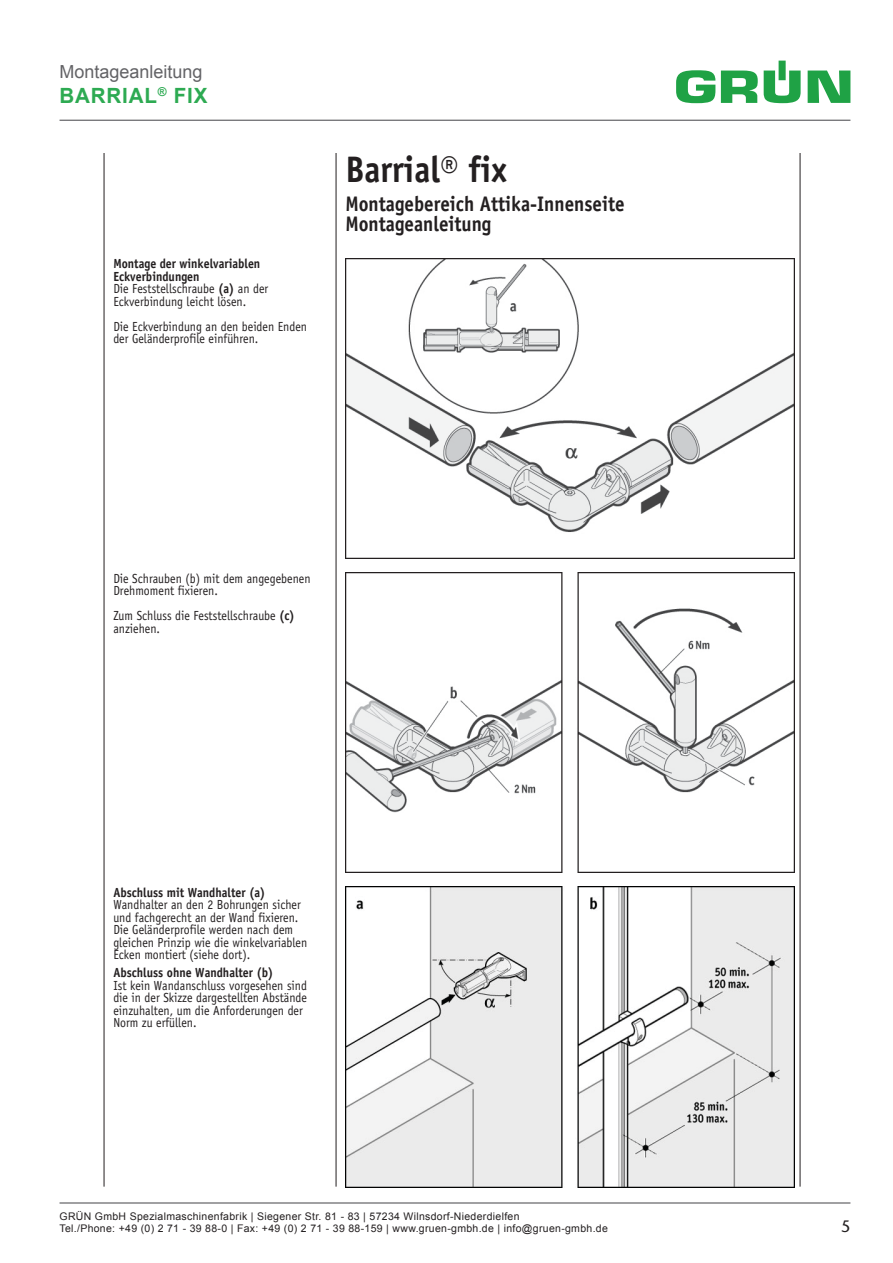
<style>
.page{position:relative;width:893px;height:1263px;background:#fff}
.page>*{position:absolute;margin:0;border:0;box-sizing:border-box;transform-origin:0 0}
.t1{font:700 36.9px "Officina Sans Std";color:#231f20;scale:.9 1}
.t2{font:700 21.15px/20.2px "Officina Sans Std";color:#231f20;scale:.9 1}
.t3{font:700 21px "Arial";letter-spacing:.04em;color:#2daa52}
.t4{font:18px "Arial";color:#636366}
.t5{font:500 16.5px "Stone Sans Std";color:#231f20}
.t6{font:13.2px/12.5px "Officina Sans Std";color:#231f20;scale:.9 1}
.t7{font:10.5px/12.6px "Arial";letter-spacing:.03em;color:#231f20}
.s1{font-weight:700}
</style>
<div class="page">
<svg style="left:676px;top:70px;width:39px;height:33px"></svg>
<svg style="left:721px;top:71px;width:37px;height:32px"></svg>
<svg style="left:764px;top:71px;width:37px;height:32px"></svg>
<svg style="left:808px;top:71px;width:42px;height:32px"></svg>
<div style="left:779px;top:61px;width:7px;height:19px;background:#1fa245"></div>
<hr style="left:60px;top:120px;width:790px;height:1px;background:#636366">
<hr style="left:60px;top:1202px;width:790px;height:1px;background:#636366">
<hr style="left:104px;top:153px;width:1px;height:1033px;background:#231f20">
<hr style="left:336px;top:153px;width:1px;height:1033px;background:#231f20">
<hr style="left:800px;top:153px;width:1px;height:1033px;background:#231f20">
<img style="left:345px;top:258px;width:449px;height:300px">
<img style="left:345px;top:572px;width:449px;height:301px">
<img style="left:345px;top:887px;width:449px;height:300px">
<h3 class="t4" style="left:60px;top:60px;width:145px">Montageanleitung</h3>
<h3 class="t3" style="left:60px;top:82px;width:149px">BARRIAL<sup>®</sup> FIX</h3>
<p class="t6" style="left:113px;top:258px;width:174px"><span class="s1">Montage der winkelvariablen<br>Eckverbindungen<br></span>Die Feststellschraube <span class="s1">(a)</span> an der<br>Eckverbindung leicht lösen.</p>
<p class="t6" style="left:113px;top:320px;width:217px">Die Eckverbindung an den beiden Enden der Geländerprofile einführen.</p>
<p class="t1" style="left:345px;top:146px;width:181px">Barrial® fix</p>
<p class="t2" style="left:345px;top:193px;width:312px">Montagebereich Attika-Innenseite<br>Montageanleitung</p>
<p class="t6" style="left:113px;top:572px;width:221px">Die Schrauben (b) mit dem angegebenen<br>Drehmoment fixieren.</p>
<p class="t6" style="left:113px;top:609px;width:203px">Zum Schluss die Feststellschraube <span class="s1">(c) </span>anziehen.</p>
<p class="t6" style="left:113px;top:886px;width:217px"><span class="s1">Abschluss mit Wandhalter (a)<br></span>Wandhalter an den 2 Bohrungen sicher und fachgerecht an der Wand fixieren.<br>Die Geländerprofile werden nach dem gleichen Prinzip wie die winkelvariablen Ecken montiert (siehe dort).</p>
<p class="t6" style="left:113px;top:966px;width:217px"><span class="s1">Abschluss ohne Wandhalter (b)<br></span>Ist kein Wandanschluss vorgesehen sind die in der Skizze dargestellten Abstände einzuhalten, um die Anforderungen der Norm zu erfüllen.</p>
<p class="t7" style="left:60px;top:1210px;width:550px">GRÜN GmbH Spezialmaschinenfabrik | Siegener Str. 81 - 83 | 57234 Wilnsdorf-Niederdielfen<br>Tel./Phone: +49 (0) 2 71 - 39 88-0 | Fax: +49 (0) 2 71 - 39 88-159 | www.gruen-gmbh.de | info@gruen-gmbh.de</p>
<p class="t5" style="left:841px;top:1216px;width:11px">5</p>
</div>
